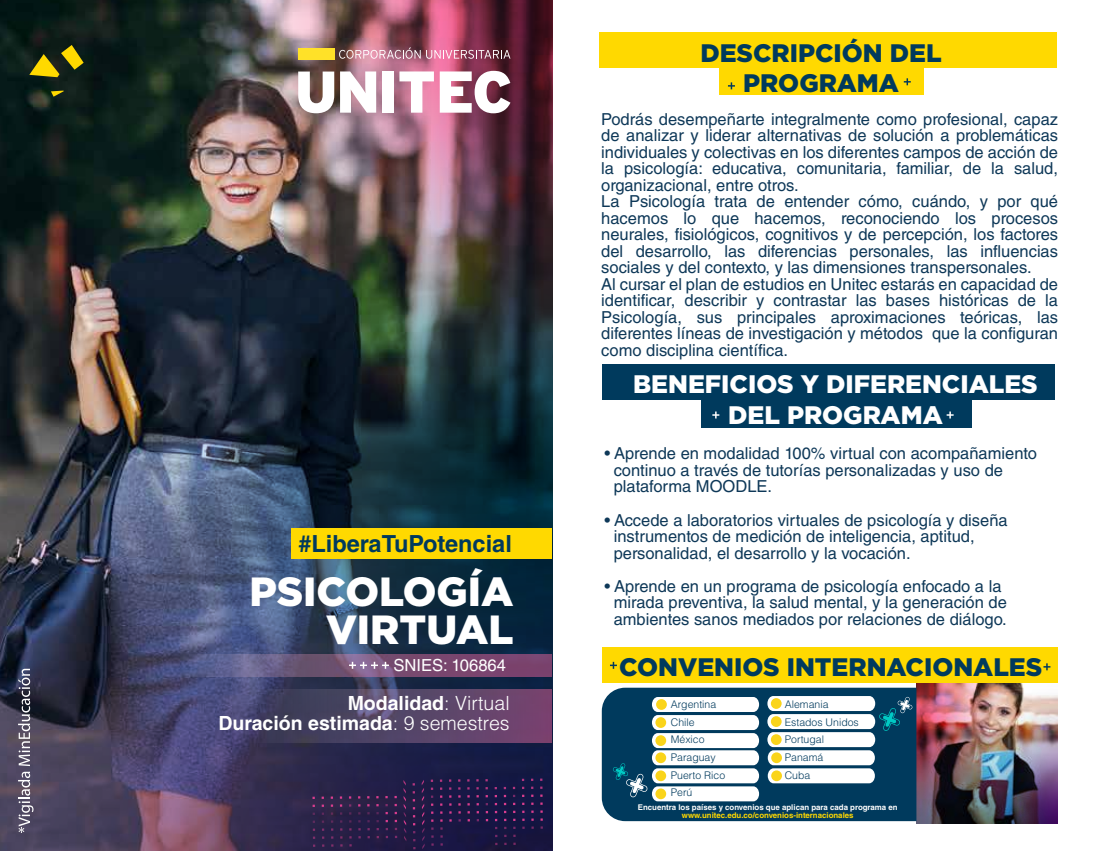
<style>
.page{position:relative;width:1108px;height:851px;background:#fff}
.page>*{position:absolute;margin:0;border:0;box-sizing:border-box;transform-origin:0 0}
.t1{font:900 40.65px/38.2px "Gotham";color:#fff;text-align:right}
.t2{font:900 25.35px/30.3px "Gotham";color:#003a5d;text-align:center}
.t3{font:900 25.35px/30.3px "Gotham";color:#fff;text-align:center}
.t4{font:700 23.55px "Helvetica LT Std";color:#003a5d}
.t5{font:700 19.5px/19.5px "Helvetica LT Std";color:#fff;text-align:right}
.t6{font:16.65px "Helvetica LT Std";color:#fff}
.t7{font:16.5px/16.5px "Helvetica LT Std";color:#0e3858}
.t8{font:300 10.5px/17.5px "Helvetica LT Std";color:#003a5d}
.t9{font:700 7.8px "Helvetica LT Std";color:#fff}
.t10{font:700 7.8px "Helvetica LT Std";color:#ffd900}
.s1{font-weight:300}
</style>
<div class="page">
<img style="left:0;top:0;width:552px;height:850px">
<img style="left:917px;top:683px;width:140px;height:140px">
<div style="left:600px;top:32px;width:456px;height:36px;background:#ffd900"></div>
<div style="left:719px;top:60px;width:205px;height:35px;background:#ffd900"></div>
<div style="left:603px;top:364px;width:452px;height:36px;background:#003a5d"></div>
<div style="left:700px;top:392px;width:271px;height:35px;background:#003a5d"></div>
<svg style="left:903px;top:78px;width:7px;height:7px"></svg>
<svg style="left:712px;top:411px;width:7px;height:7px"></svg>
<svg style="left:946px;top:411px;width:7px;height:7px"></svg>
<svg style="left:728px;top:82px;width:7px;height:7px"></svg>
<div style="left:602px;top:647px;width:455px;height:36px;background:#ffd900"></div>
<svg style="left:610px;top:661px;width:7px;height:7px"></svg>
<svg style="left:1043px;top:663px;width:7px;height:7px"></svg>
<svg style="left:367px;top:820px;width:3px;height:18px"></svg>
<svg style="left:376px;top:804px;width:3px;height:34px"></svg>
<svg style="left:385px;top:795px;width:3px;height:43px"></svg>
<svg style="left:394px;top:795px;width:3px;height:42px"></svg>
<svg style="left:403px;top:779px;width:3px;height:62px"></svg>
<svg style="left:413px;top:823px;width:2px;height:26px"></svg>
<svg style="left:422px;top:779px;width:2px;height:70px"></svg>
<svg style="left:476px;top:811px;width:3px;height:10px"></svg>
<svg style="left:485px;top:787px;width:3px;height:34px"></svg>
<svg style="left:494px;top:786px;width:3px;height:59px"></svg>
<svg style="left:504px;top:786px;width:2px;height:42px"></svg>
<svg style="left:513px;top:786px;width:2px;height:18px"></svg>
<svg style="left:522px;top:778px;width:2px;height:10px"></svg>
<svg style="left:178px;top:654px;width:374px;height:22px;background:#70527a"></svg>
<svg style="left:178px;top:689px;width:374px;height:53px;background:#54456b"></svg>
<svg style="left:51px;top:91px;width:13px;height:6px"></svg>
<svg style="left:29px;top:45px;width:55px;height:32px;background:#645f10"></svg>
<svg style="left:349px;top:661px;width:40px;height:7px"></svg>
<svg style="left:340px;top:71px;width:36px;height:42px"></svg>
<div style="left:382px;top:71px;width:11px;height:42px;background:#fff"></div>
<svg style="left:399px;top:71px;width:35px;height:42px"></svg>
<svg style="left:440px;top:71px;width:70px;height:42px"></svg>
<svg style="left:298px;top:71px;width:36px;height:42px"></svg>
<div style="left:298px;top:48px;width:36px;height:12px;background:#ffe128"></div>
<svg style="left:339px;top:47px;width:113px;height:12px"></svg>
<svg style="left:454px;top:50px;width:56px;height:9px"></svg>
<div style="left:292px;top:529px;width:260px;height:30px;background:#ffd900"></div>
<div style="left:602px;top:687px;width:314px;height:134px;background:#003a5d"></div>
<svg style="left:612px;top:697px;width:147px;height:104px"></svg>
<div style="left:656px;top:699px;width:11px;height:10px;background:#fad41a;border-radius:50%"></div>
<svg style="left:767px;top:696px;width:145px;height:87px"></svg>
<div style="left:771px;top:734px;width:10px;height:10px;background:#fad41a;border-radius:50%"></div>
<svg style="left:18px;top:668px;width:15px;height:164px;background:#706c7e"></svg>
<h3 class="t4" style="left:298px;top:529px;width:215px">#LiberaTuPotencial</h3>
<h1 class="t1" style="left:249px;top:571px;width:266px">PSICOLOGÍA<br>VIRTUAL</h1>
<p class="t6" style="left:393px;top:655px;width:114px">SNIES: 106864</p>
<p class="t5" style="left:218px;top:693px;width:293px">Modalidad<span class="s1">: Virtual<br></span>Duración estimada<span class="s1">: 9 semestres</span></p>
<h2 class="t2" style="left:700px;top:37px;width:243px">DESCRIPCIÓN DEL<br>PROGRAMA</h2>
<p class="t7" style="left:601px;top:110px;width:458px">Podrás desempeñarte integralmente como profesional, capaz de analizar y liderar alternativas de solución a problemáticas individuales y colectivas en los diferentes campos de acción de la psicología: educativa, comunitaria, familiar, de la salud, organizacional, entre otros.<br>La Psicología trata de entender cómo, cuándo, y por qué hacemos lo que hacemos, reconociendo los procesos neurales, fisiológicos, cognitivos y de percepción, los factores del desarrollo, las diferencias personales, las influencias sociales y del contexto, y las dimensiones transpersonales.<br>Al cursar el plan de estudios en Unitec estarás en capacidad de identificar, describir y contrastar las bases históricas de la Psicología, sus principales aproximaciones teóricas, las diferentes líneas de investigación y métodos que la configuran como disciplina científica.</p>
<h2 class="t3" style="left:633px;top:368px;width:406px">BENEFICIOS Y DIFERENCIALES<br>DEL PROGRAMA</h2>
<p class="t7" style="left:613px;top:445px;width:425px;text-indent:-9px">• Aprende en modalidad 100% virtual con acompañamiento continuo a través de tutorías personalizadas y uso de plataforma MOODLE.</p>
<p class="t7" style="left:613px;top:511px;width:395px;text-indent:-9px">• Accede a laboratorios virtuales de psicología y diseña instrumentos de medición de inteligencia, aptitud, personalidad, el desarrollo y la vocación.</p>
<p class="t7" style="left:604px;top:577px;width:404px;text-align:center">• Aprende en un programa de psicología enfocado a la mirada preventiva, la salud mental, y la generación de ambientes sanos mediados por relaciones de diálogo.</p>
<h2 class="t2" style="left:619px;top:651px;width:424px">CONVENIOS INTERNACIONALES</h2>
<p class="t8" style="left:671px;top:695px;width:56px">Argentina<br>Chile<br>México<br>Paraguay<br>Puerto Rico<br>Perú</p>
<p class="t9" style="left:638px;top:802px;width:261px">Encuentra los países y convenios que aplican para cada programa en</p>
<p class="t10" style="left:682px;top:810px;width:173px">www.unitec.edu.co/convenios-internacionales</p>
<p class="t8" style="left:784px;top:695px;width:76px">Alemania<br>Estados Unidos<br>Portugal<br>Panamá<br>Cuba</p>
</div>
